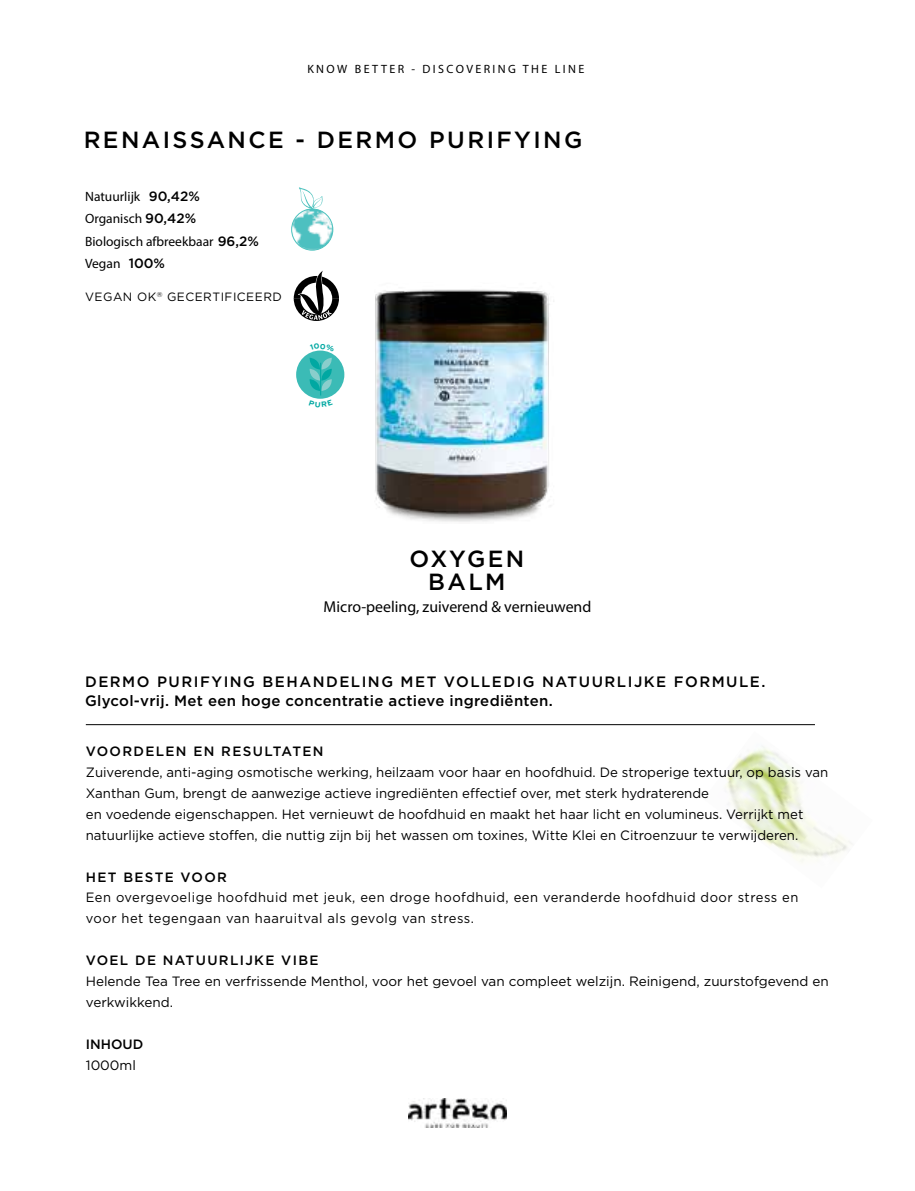
<style>
.page{position:relative;width:915px;height:1191px;background:#fff}
.page>*{position:absolute;margin:0;border:0;box-sizing:border-box;transform-origin:0 0}
.t1{font:500 23.4px/23.4px "Gotham";letter-spacing:.105em;color:#000;text-align:center}
.t2{font:15.9px "Myriad Pro";color:#000}
.t3{font:500 15px/19.5px "Gotham";letter-spacing:.075em;color:#000}
.t4{font:13.5px/21px "Gotham";color:#000}
.t5{font:13.5px/20.2px "Gotham";letter-spacing:.04em;color:#000;scale:.96 1}
.t6{font:13.5px/22.5px "Myriad Pro";color:#000}
.t7{font:500 13.5px "Gotham";letter-spacing:.1em;color:#000}
.t8{font:12px "Myriad Pro";letter-spacing:.2em;color:#000}
.t9{font:12px "Gotham";letter-spacing:.04em;color:#000}
.s1{font-family:"Gotham";font-weight:500}
</style>
<div class="page">
<img style="left:725px;top:746px;width:127px;height:117px">
<hr style="left:86px;top:724px;width:728px;height:1px;background:#000">
<div style="left:296px;top:350px;width:48px;height:49px;background:#3bbbb6;border-radius:50%"></div>
<svg style="left:309px;top:358px;width:23px;height:33px"></svg>
<hr style="left:320px;top:363px;width:1px;height:32px;background:#00a8a2">
<img style="left:408px;top:1098px;width:98px;height:29px">
<img style="left:375px;top:289px;width:179px;height:233px">
<svg style="left:299px;top:187px;width:23px;height:24px"></svg>
<img style="left:291px;top:209px;width:42px;height:41px;border-radius:21px">
<div style="left:291px;top:208px;width:42px;height:43px;border:1px solid #00a8a2;border-radius:50%"></div>
<svg style="left:293px;top:270px;width:46px;height:51px"></svg>
<p class="t8" style="left:307px;top:62px;width:278px">KNOW BETTER - DISCOVERING THE LINE</p>
<h1 class="t1" style="left:84px;top:128px;width:500px">RENAISSANCE - DERMO PURIFYING</h1>
<p class="t6" style="left:85px;top:185px;width:175px">Natuurlijk <span class="s1">90,42%<br></span>Organisch <span class="s1">90,42%<br></span>Biologisch afbreekbaar <span class="s1">96,2%<br></span>Vegan <span class="s1">100%</span></p>
<p class="t9" style="left:85px;top:289px;width:198px">VEGAN OK<sup>®</sup> GECERTIFICEERD</p>
<h1 class="t1" style="left:409px;top:546px;width:116px">OXYGEN<br>BALM</h1>
<p class="t2" style="left:323px;top:597px;width:269px">Micro-peeling, zuiverend &amp; vernieuwend</p>
<p class="t3" style="left:85px;top:671px;width:681px">DERMO PURIFYING BEHANDELING MET VOLLEDIG NATUURLIJKE FORMULE.<br>Glycol-vrij. Met een hoge concentratie actieve ingrediënten.</p>
<p class="t7" style="left:86px;top:742px;width:239px">VOORDELEN EN RESULTATEN</p>
<p class="t4" style="left:86px;top:761px;width:743px">Zuiverende, anti-aging osmotische werking, heilzaam voor haar en hoofdhuid. De stroperige textuur, op basis van Xanthan Gum, brengt de aanwezige actieve ingrediënten effectief over, met sterk hydraterende<br>en voedende eigenschappen. Het vernieuwt de hoofdhuid en maakt het haar licht en volumineus. Verrijkt met natuurlijke actieve stoffen, die nuttig zijn bij het wassen om toxines, Witte Klei en Citroenzuur te verwijderen.</p>
<p class="t7" style="left:86px;top:868px;width:142px">HET BESTE VOOR</p>
<p class="t5" style="left:86px;top:887px;width:743px">Een overgevoelige hoofdhuid met jeuk, een droge hoofdhuid, een veranderde hoofdhuid door stress en voor het tegengaan van haaruitval als gevolg van stress.</p>
<p class="t7" style="left:86px;top:951px;width:234px">VOEL DE NATUURLIJKE VIBE</p>
<p class="t4" style="left:86px;top:970px;width:744px">Helende Tea Tree en verfrissende Menthol, voor het gevoel van compleet welzijn. Reinigend, zuurstofgevend en verkwikkend.</p>
<p class="t7" style="left:86px;top:1035px;width:59px">INHOUD</p>
<p class="t4" style="left:86px;top:1054px;width:52px">1000ml</p>
</div>
